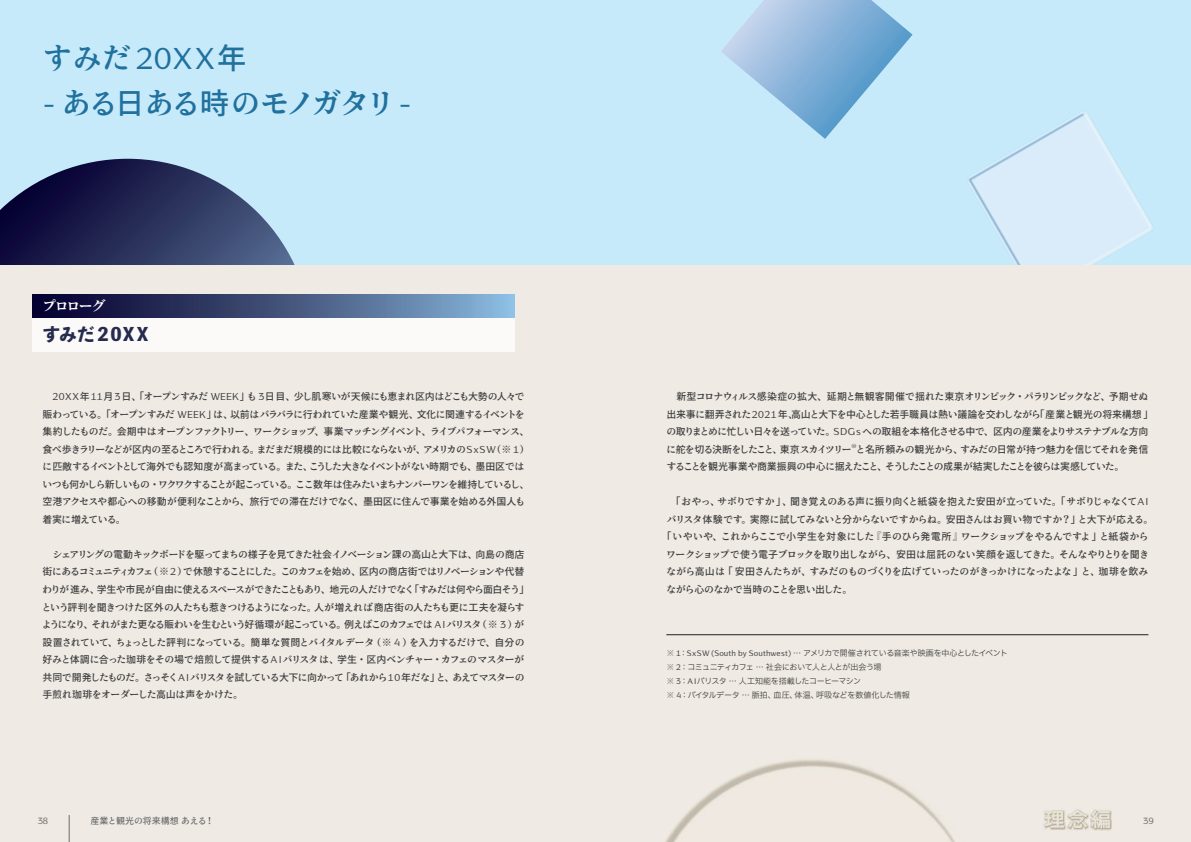
<style>
.page{position:relative;width:1191px;height:842px;background:#fff}
.page>*{position:absolute;margin:0;border:0;box-sizing:border-box;transform-origin:0 0}
.t1{font:30px "Gen Ei Antique Pv 5 M";letter-spacing:-.02em;color:#21719e}
.t2{font:800 18px "Toppan Bunkyu Midashi Gothic Std N";letter-spacing:.09em;color:#262b4e}
.t3{font:14px "Gen Ei Antique Pv 5 M";letter-spacing:-.08em;color:#fff}
.t4{font:10px/17.5px "Gen Ei Antique Pv 5 M";letter-spacing:-.04em;color:#3e3e3f;text-align:justify}
.t5{font:9px "Gen Ei Antique Pv 5 M";color:#6c6d70}
.t6{font:9px "Kontrapunkt Miki";color:#6c6d70}
.t7{font:8px/14px "IBM Plex Sans JP";letter-spacing:-.04em;color:#3e3e3f}
.t8{font:5.8px "Kontrapunkt Miki";color:#3e3e3f}
.s1{font-family:"Kontrapunkt Miki"}
</style>
<div class="page">
<div style="left:0;top:0;width:1191px;height:265px;background:#c6eafa"></div>
<svg style="left:0;top:159px;width:295px;height:106px"></svg>
<svg style="left:721px;top:0;width:191px;height:139px"></svg>
<img style="left:968px;top:112px;width:185px;height:153px">
<div style="left:0;top:265px;width:1191px;height:577px;background:#efeae3"></div>
<div style="left:33px;top:317px;width:481px;height:34px;background:#fff"></div>
<div style="left:33px;top:295px;width:481px;height:22px;background:linear-gradient(to right,#000025,#87b4d7)"></div>
<svg style="left:69px;top:815px;width:1px;height:27px"></svg>
<img style="left:1044px;top:809px;width:68px;height:22px">
<hr style="left:666px;top:634px;width:482px;height:1px;background:#231f20">
<img style="left:665px;top:759px;width:290px;height:83px">
<h1 class="t1" style="left:43px;top:39px;width:236px">すみだ<span class="s1">20XX</span>年　</h1>
<h1 class="t1" style="left:43px;top:84px;width:371px"><span class="s1">-</span> ある日ある時のモノガタリ <span class="s1">-</span></h1>
<h3 class="t3" style="left:43px;top:297px;width:65px">プロローグ</h3>
<h2 class="t2" style="left:43px;top:321px;width:107px">すみだ20XX</h2>
<p class="t4" style="left:43px;top:388px;width:483px;text-indent:10px"><span class="s1">20XX</span>年<span class="s1">11</span>月<span class="s1">3</span>日、「オープンすみだ <span class="s1">WEEK</span>」も <span class="s1">3</span>日目、少し肌寒いが天候にも恵まれ区内はどこも大勢の人々で賑わっている。「オープンすみだ <span class="s1">WEEK</span>」は、以前はバラバラに行われていた産業や観光、文化に関連するイベントを集約したものだ。会期中はオープンファクトリー、ワークショップ、事業マッチングイベント、ライブパフォーマンス、食べ歩きラリーなどが区内の至るところで行われる。まだまだ規模的には比較にならないが、アメリカの<span class="s1">SxSW</span>（※ <span class="s1">1</span>）に匹敵するイベントとして海外でも認知度が高まっている。また、こうした大きなイベントがない時期でも、墨田区ではいつも何かしら新しいもの・ワクワクすることが起こっている。ここ数年は住みたいまちナンバーワンを維持しているし、空港アクセスや都心への移動が便利なことから、旅行での滞在だけでなく、墨田区に住んで事業を始める外国人も着実に増えている。</p>
<p class="t4" style="left:43px;top:546px;width:483px">　シェアリングの電動キックボードを駆ってまちの様子を見てきた社会イノベーション課の高山と大下は、向島の商店街にあるコミュニティカフェ（※ <span class="s1">2</span> ）で休憩することにした。このカフェを始め、区内の商店街ではリノベーションや代替わりが進み、学生や市民が自由に使えるスペースができたこともあり、地元の人だけでなく「すみだは何やら面白そう」という評判を聞きつけた区外の人たちも惹きつけるようになった。人が増えれば商店街の人たちも更に工夫を凝らすようになり、それがまた更なる賑わいを生むという好循環が起こっている。例えばこのカフェでは <span class="s1">A I</span>バリスタ（※ <span class="s1">3</span> ）が設置されていて、ちょっとした評判になっている。簡単な質問とバイタルデータ（※ <span class="s1">4</span> ）を入力するだけで、自分の好みと体調に合った珈琲をその場で焙煎して提供する<span class="s1">A I</span>バリスタは、学生・区内ベンチャー・カフェのマスターが共同で開発したものだ。さっそく <span class="s1">A I</span>バリスタを試している大下に向かって「あれから<span class="s1">10</span> 年だな」と、あえてマスターの手煎れ珈琲をオーダーした高山は声をかけた。</p>
<p class="t6" style="left:38px;top:816px;width:12px">38</p>
<p class="t5" style="left:90px;top:815px;width:124px">産業と観光の将来構想あえる！</p>
<p class="t4" style="left:666px;top:388px;width:483px">　新型コロナウィルス感染症の拡大、延期と無観客開催で揺れた東京オリンピック・パラリンピックなど、予期せぬ出来事に翻弄された<span class="s1">2021</span> 年、高山と大下を中心とした若手職員は熱い議論を交わしながら「産業と観光の将来構想」の取りまとめに忙しい日々を送っていた。 <span class="s1">SDGs</span> への取組を本格化させる中で、区内の産業をよりサステナブルな方向に舵を切る決断をしたこと、東京スカイツリー</p>
<p class="t8" style="left:851px;top:443px;width:7px">®</p>
<p class="t4" style="left:666px;top:441px;width:483px;text-indent:190px">と名所頼みの観光から、すみだの日常が持つ魅力を信じてそれを発信することを観光事業や商業振興の中心に据えたこと、そうしたことの成果が結実したことを彼らは実感していた。</p>
<p class="t4" style="left:666px;top:493px;width:483px">　「おやっ、サボりですか」、聞き覚えのある声に振り向くと紙袋を抱えた安田が立っていた。「サボりじゃなくて<span class="s1">AI</span>バリスタ体験です。実際に試してみないと分からないですからね。安田さんはお買い物ですか？」と大下が応える。「いやいや、これからここで小学生を対象にした『手のひら発電所』ワークショップをやるんですよ」と紙袋からワークショップで使う電子ブロックを取り出しながら、安田は屈託のない笑顔を返してきた。そんなやりとりを聞きながら高山は「安田さんたちが、すみだのものづくりを広げていったのがきっかけになったよな」と、珈琲を飲みながら心のなかで当時のことを思い出した。</p>
<p class="t7" style="left:666px;top:645px;width:343px">※ <span class="s1">1</span>：<span class="s1">SxSW (South by Southwest)</span> … アメリカで開催されている音楽や映画を中心としたイベント※ <span class="s1">2</span>：コミュニティカフェ … 社会において人と人とが出会う場<br>※ <span class="s1">3</span>：<span class="s1">A I</span>バリスタ … 人工知能を搭載したコーヒーマシン<br>※ <span class="s1">4</span>：バイタルデータ … 脈拍、血圧、体温、呼吸などを数値化した情報</p>
<p class="t6" style="left:1143px;top:816px;width:12px">39</p>
</div>
